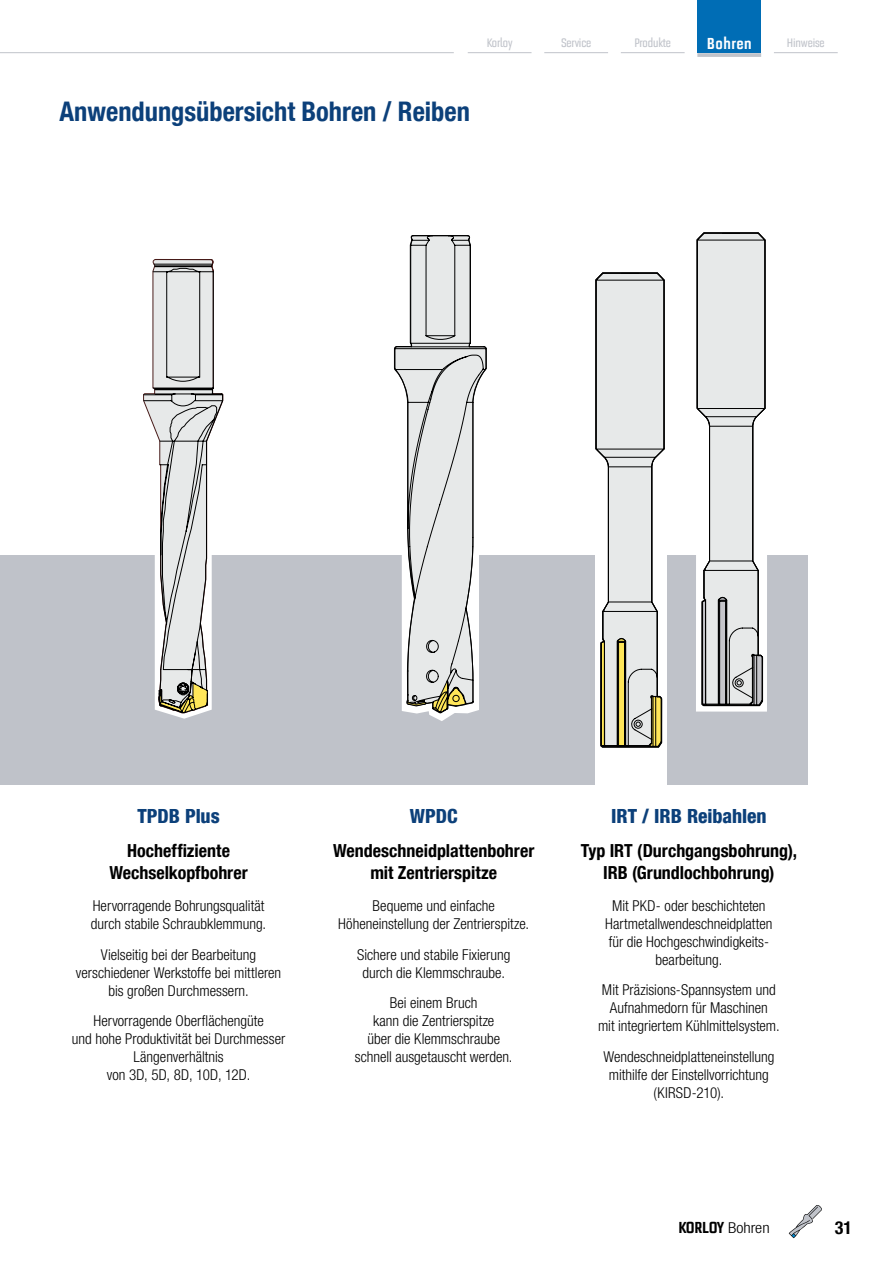
<style>
.page{position:relative;width:893px;height:1263px;background:#fff}
.page>*{position:absolute;margin:0;border:0;box-sizing:border-box;transform-origin:0 0}
.t1{font:700 condensed 27px "Helvetica Neue LT Com";color:#0c407a}
.t2{font:800 condensed 19.5px "Helvetica Neue LT Com";color:#0c407a}
.t3{font:700 condensed 19.5px "Bourgeois";letter-spacing:-.01em;color:#000;scale:1.05 1}
.t4{font:700 condensed 19.5px "Bourgeois";letter-spacing:-.01em;color:#fff;scale:1.05 1}
.t5{font:700 condensed 18px/21.6px "Helvetica Neue LT Com";color:#000;text-align:center}
.t6{font:300 condensed 15px/18px "Helvetica Neue LT Com";color:#000;text-align:center}
.t7{font:500 condensed 15px "Bourgeois";letter-spacing:-.01em;color:#c0c3ca;scale:1.05 1}
.s1{font-family:"Helvetica Neue LT Com";font-weight:300;font-size:15px}
</style>
<div class="page">
<div style="left:0;top:555px;width:808px;height:230px;background:#bfc2c9"></div>
<svg style="left:143px;top:259px;width:81px;height:460px"></svg>
<svg style="left:394px;top:235px;width:93px;height:486px"></svg>
<div style="left:595px;top:540px;width:72px;height:254px;background:#fff"></div>
<svg style="left:595px;top:272px;width:70px;height:476px"></svg>
<svg style="left:696px;top:555px;width:71px;height:157px"></svg>
<svg style="left:696px;top:232px;width:70px;height:474px;background:#d5d6d6"></svg>
<hr style="left:0;top:52px;width:454px;height:1px;background:#c0c3ca">
<hr style="left:468px;top:52px;width:63px;height:1px;background:#c0c3ca">
<hr style="left:544px;top:52px;width:64px;height:1px;background:#c0c3ca">
<hr style="left:621px;top:52px;width:64px;height:1px;background:#c0c3ca">
<div style="left:697px;top:0;width:64px;height:53px;background:#006db5"></div>
<hr style="left:697px;top:53px;width:64px;height:4px;background:#c0c3ca">
<hr style="left:774px;top:52px;width:64px;height:1px;background:#c0c3ca">
<svg style="left:789px;top:1205px;width:33px;height:33px"></svg>
<p class="t7" style="left:487px;top:35px;width:26px">Korloy</p>
<p class="t7" style="left:561px;top:35px;width:30px">Service</p>
<p class="t7" style="left:634px;top:35px;width:36px">Produkte</p>
<h2 class="t4" style="left:707px;top:33px;width:45px">Bohren</h2>
<p class="t7" style="left:787px;top:35px;width:37px">Hinweise</p>
<h1 class="t1" style="left:60px;top:96px;width:412px">Anwendungsübersicht Bohren / Reiben</h1>
<h2 class="t2" style="left:137px;top:804px;width:84px">TPDB Plus</h2>
<p class="t5" style="left:109px;top:840px;width:140px">Hocheffiziente<br>Wechselkopfbohrer</p>
<p class="t6" style="left:91px;top:896px;width:177px;text-align:left">Hervorragende Bohrungsqualität durch stabile Schraubklemmung.</p>
<p class="t6" style="left:76px;top:945px;width:207px">Vielseitig bei der Bearbeitung verschiedener Werkstoffe bei mittleren bis großen Durchmessern.</p>
<p class="t6" style="left:72px;top:1012px;width:215px">Hervorragende Oberflächengüte<br>und hohe Produktivität bei Durchmesser<br>Längenverhältnis<br>von 3D, 5D, 8D, 10D, 12D.</p>
<h2 class="t2" style="left:410px;top:804px;width:49px">WPDC</h2>
<p class="t5" style="left:333px;top:840px;width:203px">Wendeschneidplattenbohrer mit Zentrierspitze</p>
<p class="t6" style="left:338px;top:896px;width:192px">Bequeme und einfache<br>Höheneinstellung der Zentrierspitze.</p>
<p class="t6" style="left:357px;top:945px;width:155px">Sichere und stabile Fixierung durch die Klemmschraube.</p>
<p class="t6" style="left:355px;top:994px;width:159px">Bei einem Bruch<br>kann die Zentrierspitze<br>über die Klemmschraube schnell ausgetauscht werden.</p>
<h2 class="t2" style="left:611px;top:804px;width:157px">IRT / IRB Reibahlen</h2>
<p class="t5" style="left:581px;top:840px;width:218px">Typ IRT (Durchgangsbohrung),<br>IRB (Grundlochbohrung)</p>
<p class="t6" style="left:605px;top:896px;width:169px">Mit PKD- oder beschichteten<br>Hartmetallwendeschneidplatten für die Hochgeschwindigkeits&shy;bearbeitung.</p>
<p class="t6" style="left:598px;top:981px;width:183px">Mit Präzisions-Spannsystem und<br>Aufnahmedorn für Maschinen<br>mit integriertem Kühlmittelsystem.</p>
<p class="t6" style="left:603px;top:1048px;width:172px">Wendeschneidplatteneinstellung mithilfe der Einstellvorrichtung (KIRSD-210).</p>
<h2 class="t3" style="left:678px;top:1218px;width:88px">KORLOY <span class="s1">Bohren</span></h2>
<p class="t5" style="left:835px;top:1216px;width:19px">31</p>
</div>
